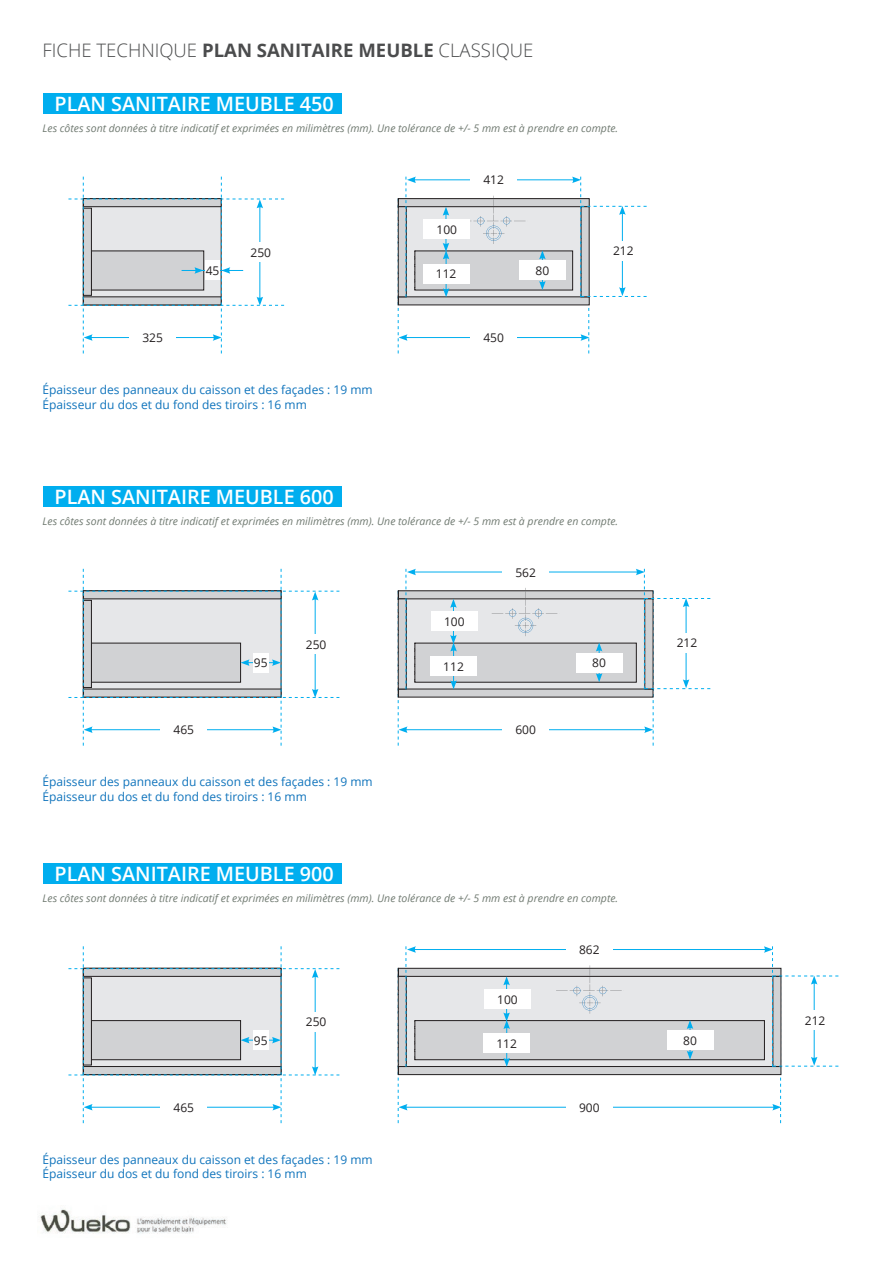
<style>
.page{position:relative;width:893px;height:1263px;background:#fff}
.page>*{position:absolute;margin:0;border:0;box-sizing:border-box;transform-origin:0 0}
.t1{font:600 19.8px "Open Sans";color:#fff}
.t2{font:300 18.6px "Open Sans";color:#4b4c4d}
.t3{font:12px/14.4px "Open Sans";color:#1074bc}
.t4{font:12px "Open Sans";color:#231f20}
.t5{font:italic 10.5px "Open Sans";color:#707a71}
.s1{font-weight:700}
</style>
<div class="page">
<img style="left:40px;top:1209px;width:187px;height:25px">
<div style="left:44px;top:94px;width:298px;height:20px;background:#00aeef"></div>
<div style="left:44px;top:486px;width:298px;height:20px;background:#00aeef"></div>
<div style="left:44px;top:863px;width:298px;height:21px;background:#00aeef"></div>
<svg style="left:68px;top:177px;width:216px;height:176px"></svg>
<svg style="left:68px;top:569px;width:271px;height:177px"></svg>
<svg style="left:68px;top:946px;width:271px;height:177px"></svg>
<div style="left:237px;top:242px;width:47px;height:20px;background:#fff"></div>
<div style="left:293px;top:634px;width:46px;height:20px;background:#fff"></div>
<div style="left:293px;top:1012px;width:46px;height:19px;background:#fff"></div>
<div style="left:206px;top:261px;width:14px;height:19px;background:#fff"></div>
<div style="left:253px;top:653px;width:16px;height:19px;background:#fff"></div>
<div style="left:253px;top:1030px;width:16px;height:20px;background:#fff"></div>
<div style="left:129px;top:328px;width:47px;height:19px;background:#fff"></div>
<div style="left:160px;top:720px;width:47px;height:19px;background:#fff"></div>
<div style="left:160px;top:1097px;width:47px;height:20px;background:#fff"></div>
<svg style="left:398px;top:177px;width:249px;height:176px"></svg>
<svg style="left:398px;top:569px;width:312px;height:177px"></svg>
<svg style="left:398px;top:946px;width:440px;height:177px"></svg>
<div style="left:424px;top:219px;width:46px;height:20px;background:#fff"></div>
<h2 class="t2" style="left:43px;top:37px;width:492px">FICHE TECHNIQUE <span class="s1">PLAN SANITAIRE MEUBLE</span> CLASSIQUE</h2>
<h1 class="t1" style="left:55px;top:91px;width:281px">PLAN SANITAIRE MEUBLE 450</h1>
<p class="t5" style="left:43px;top:121px;width:577px">Les côtes sont données à titre indicatif et exprimées en milimètres (mm). Une tolérance de +/- 5 mm est à prendre en compte.</p>
<p class="t4" style="left:142px;top:330px;width:22px">325</p>
<p class="t4" style="left:206px;top:262px;width:15px">45</p>
<p class="t4" style="left:250px;top:244px;width:22px">250</p>
<p class="t3" style="left:43px;top:382px;width:332px">Épaisseur des panneaux du caisson et des façades : 19 mm<br>Épaisseur du dos et du fond des tiroirs : 16 mm</p>
<h1 class="t1" style="left:55px;top:483px;width:281px">PLAN SANITAIRE MEUBLE 600</h1>
<p class="t4" style="left:437px;top:221px;width:22px">100</p>
<p class="t4" style="left:436px;top:266px;width:22px">112</p>
<p class="t4" style="left:483px;top:172px;width:22px">412</p>
<p class="t4" style="left:483px;top:330px;width:22px">450</p>
<p class="t4" style="left:535px;top:262px;width:15px">80</p>
<p class="t4" style="left:613px;top:243px;width:22px">212</p>
<p class="t5" style="left:43px;top:514px;width:577px">Les côtes sont données à titre indicatif et exprimées en milimètres (mm). Une tolérance de +/- 5 mm est à prendre en compte.</p>
<p class="t4" style="left:174px;top:722px;width:22px">465</p>
<p class="t4" style="left:254px;top:655px;width:15px">95</p>
<p class="t4" style="left:306px;top:636px;width:22px">250</p>
<p class="t3" style="left:43px;top:774px;width:332px">Épaisseur des panneaux du caisson et des façades : 19 mm<br>Épaisseur du dos et du fond des tiroirs : 16 mm</p>
<h1 class="t1" style="left:55px;top:860px;width:281px">PLAN SANITAIRE MEUBLE 900</h1>
<p class="t4" style="left:444px;top:613px;width:22px">100</p>
<p class="t4" style="left:443px;top:658px;width:22px">112</p>
<p class="t4" style="left:515px;top:564px;width:22px">562</p>
<p class="t4" style="left:515px;top:722px;width:22px">600</p>
<p class="t4" style="left:592px;top:655px;width:15px">80</p>
<p class="t5" style="left:43px;top:891px;width:577px">Les côtes sont données à titre indicatif et exprimées en milimètres (mm). Une tolérance de +/- 5 mm est à prendre en compte.</p>
<p class="t4" style="left:174px;top:1099px;width:22px">465</p>
<p class="t4" style="left:254px;top:1032px;width:15px">95</p>
<p class="t4" style="left:306px;top:1014px;width:22px">250</p>
<p class="t3" style="left:43px;top:1152px;width:332px">Épaisseur des panneaux du caisson et des façades : 19 mm<br>Épaisseur du dos et du fond des tiroirs : 16 mm</p>
<p class="t4" style="left:497px;top:991px;width:22px">100</p>
<p class="t4" style="left:496px;top:1035px;width:22px">112</p>
<p class="t4" style="left:579px;top:941px;width:22px">862</p>
<p class="t4" style="left:579px;top:1099px;width:22px">900</p>
<p class="t4" style="left:677px;top:635px;width:22px">212</p>
<p class="t4" style="left:683px;top:1032px;width:15px">80</p>
<p class="t4" style="left:805px;top:1012px;width:22px">212</p>
</div>
